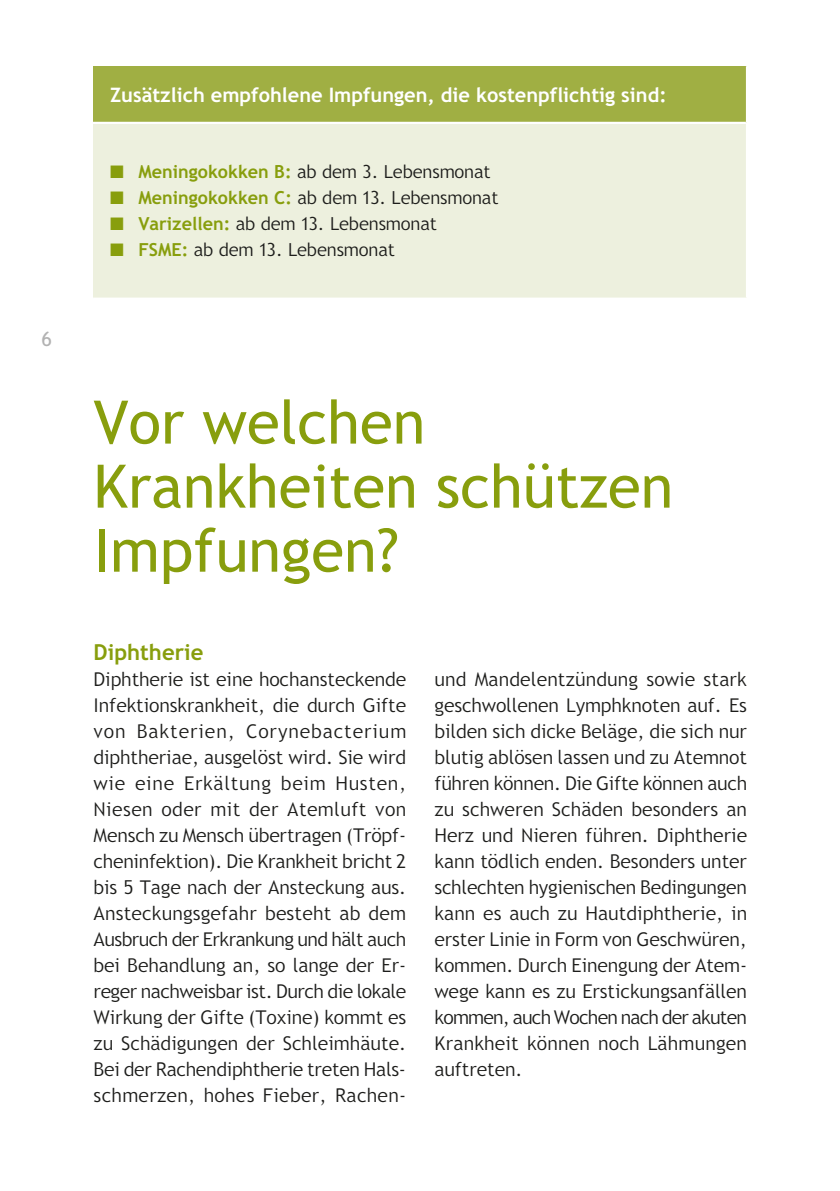
<style>
.page{position:relative;width:840px;height:1191px;background:#fff}
.page>*{position:absolute;margin:0;border:0;box-sizing:border-box;transform-origin:0 0}
.t1{font:60px/64px "Trebuchet SBG2";color:#889e0d}
.t2{font:700 22px "Trebuchet SBG2";color:#889e0d}
.t3{font:700 20px "Trebuchet SBG2";color:#fff}
.t4{font:20px "Trebuchet SBG2";color:#b2b2b2}
.t5{font:300 19px/26px "Trebuchet SBG2";letter-spacing:.015em;color:#1d1d1b;text-align:justify}
.t6{font:300 18px "Trebuchet SBG2";color:#1d1d1b}
.s1{color:#889e0d}
.s2{font-weight:700;color:#889e0d}
</style>
<div class="page">
<div style="left:93px;top:66px;width:653px;height:57px;background:#a0af43"></div>
<div style="left:93px;top:123px;width:653px;height:176px;background:#edf0de"></div>
<hr style="left:93px;top:122px;width:652px;height:2px;background:#fff">
<hr style="left:93px;top:297px;width:654px;height:3px;background:#fff">
<hr style="left:745px;top:66px;width:2px;height:57px;background:#fff">
<hr style="left:745px;top:123px;width:2px;height:174px;background:#fff">
<p class="t4" style="left:41px;top:327px;width:12px">6</p>
<p class="t3" style="left:110px;top:82px;width:558px">Zusätzlich empfohlene Impfungen, die kostenpflichtig sind:</p>
<p class="t6" style="left:110px;top:161px;width:382px"><span class="s1">■</span> <span class="s2">Meningokokken B:</span> ab dem 3. Lebensmonat</p>
<p class="t6" style="left:110px;top:187px;width:390px"><span class="s1">■</span> <span class="s2">Meningokokken C:</span> ab dem 13. Lebensmonat</p>
<p class="t6" style="left:110px;top:213px;width:328px"><span class="s1">■</span> <span class="s2">Varizellen:</span> ab dem 13. Lebensmonat</p>
<p class="t6" style="left:110px;top:239px;width:286px"><span class="s1">■</span> <span class="s2">FSME:</span> ab dem 13. Lebensmonat</p>
<h1 class="t1" style="left:93px;top:391px;width:581px">Vor welchen<br>Krankheiten schützen<br>Impfungen?</h1>
<p class="t2" style="left:94px;top:638px;width:111px">Diphtherie</p>
<p class="t5" style="left:94px;top:666px;width:314px">Diphtherie ist eine hochansteckende Infektionskrankheit, die durch Gifte von Bakterien, Corynebacterium diphtheriae, ausgelöst wird. Sie wird wie eine Erkältung beim Husten, Niesen oder mit der Atemluft von Mensch zu Mensch übertragen (Tröpf&shy;cheninfektion). Die Krankheit bricht 2 bis 5 Tage nach der Ansteckung aus.<br>Ansteckungsgefahr besteht ab dem Ausbruch der Erkrankung und hält auch bei Behandlung an, so lange der Er&shy;reger nachweisbar ist. Durch die lokale Wirkung der Gifte (Toxine) kommt es zu Schädigungen der Schleimhäute.<br>Bei der Rachendiphtherie treten Hals&shy;schmerzen, hohes Fieber, Rachen-</p>
<p class="t5" style="left:434px;top:666px;width:314px">und Mandelentzündung sowie stark geschwollenen Lymphknoten auf. Es bilden sich dicke Beläge, die sich nur blutig ablösen lassen und zu Atemnot führen können. Die Gifte können auch zu schweren Schäden besonders an Herz und Nieren führen. Diphtherie kann tödlich enden. Besonders unter schlechten hygienischen Bedingungen kann es auch zu Hautdiphtherie, in erster Linie in Form von Geschwüren, kommen. Durch Einengung der Atem&shy;wege kann es zu Erstickungsanfällen kommen, auch Wochen nach der akuten Krankheit können noch Lähmungen auftreten.</p>
</div>
